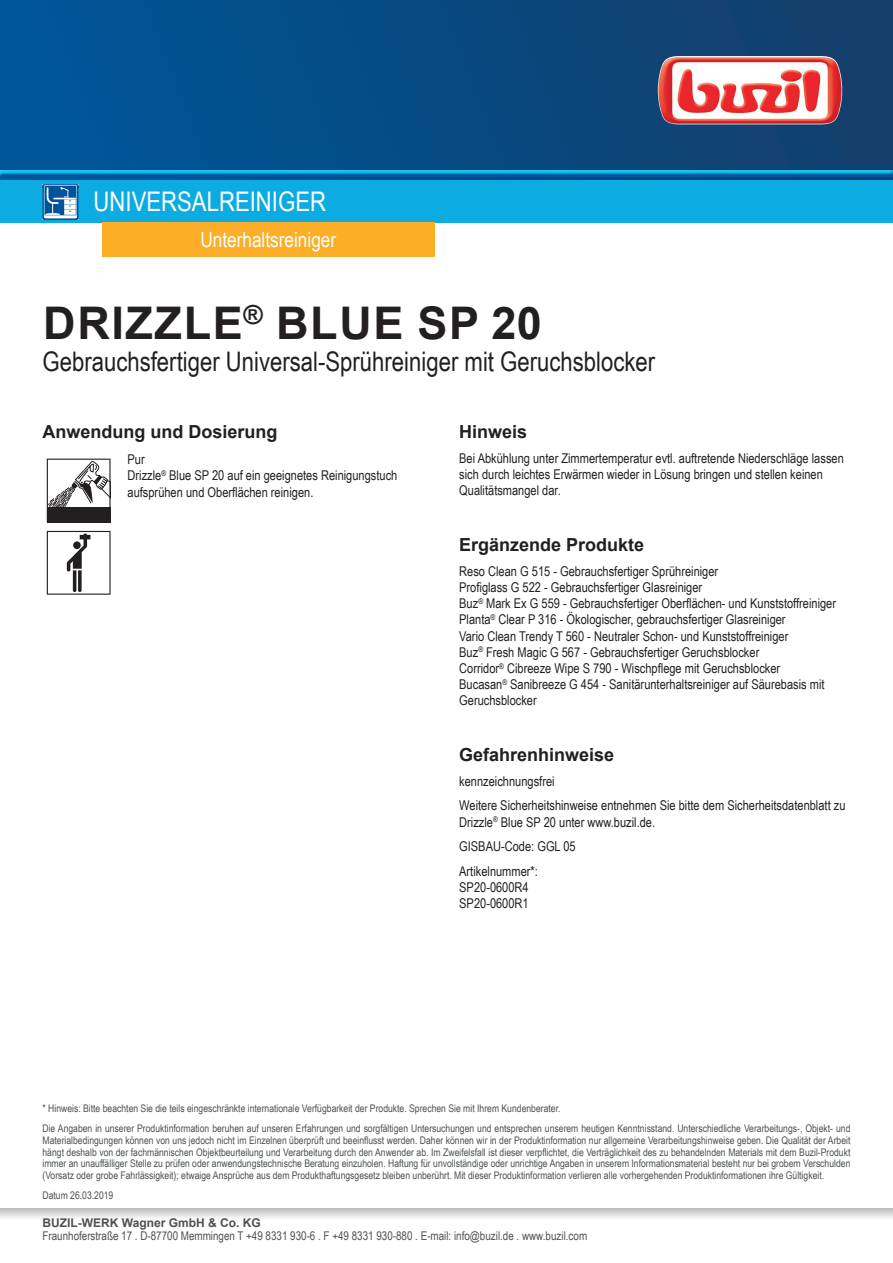
<style>
.page{position:relative;width:893px;height:1263px;background:#fff}
.page>*{position:absolute;margin:0;border:0;box-sizing:border-box;transform-origin:0 0}
.t1{font:700 45px "Arial";letter-spacing:.035em;color:#231f20}
.t2{font:27px "Arial Narrow";color:#231f20}
.t3{font:27px "Arial Narrow";color:#fff}
.t4{font:21px "Arial Narrow";color:#fff}
.t5{font:700 18px "Arial";color:#231f20}
.t6{font:13.5px/16.2px "Arial Narrow";color:#231f20}
.t7{font:12px "Arial Narrow";color:#4e5151}
.t8{font:700 12px "Arial";color:#4e5151}
.t9{font:10.5px/11.7px "Arial Narrow";color:#4d5152}
</style>
<div class="page">
<svg style="left:0;top:1209px;width:893px;height:9px"></svg>
<svg style="left:47px;top:459px;width:64px;height:63px"></svg>
<svg style="left:47px;top:531px;width:64px;height:64px"></svg>
<div style="left:0;top:0;width:893px;height:180px;background:linear-gradient(to right,#00569a,#143e69)"></div>
<img style="left:658px;top:56px;width:184px;height:68px">
<hr style="left:0;top:0;width:1px;height:180px;background:#015599">
<div style="left:0;top:169px;width:893px;height:8px;background:#015599;opacity:.75"></div>
<div style="left:0;top:180px;width:893px;height:43px;background:#0cabe1"></div>
<img style="left:43px;top:184px;width:35px;height:36px">
<svg style="left:44px;top:185px;width:35px;height:33px"></svg>
<div style="left:102px;top:223px;width:333px;height:34px;background:#fbae26"></div>
<h2 class="t3" style="left:94px;top:182px;width:234px">UNIVERSALREINIGER</h2>
<h3 class="t4" style="left:200px;top:225px;width:137px">Unterhaltsreiniger</h3>
<h1 class="t1" style="left:43px;top:291px;width:500px">DRIZZLE<sup>®</sup> BLUE SP 20</h1>
<h2 class="t2" style="left:43px;top:342px;width:614px">Gebrauchsfertiger Universal-Sprühreiniger mit Geruchsblocker</h2>
<h3 class="t5" style="left:43px;top:419px;width:237px">Anwendung und Dosierung</h3>
<p class="t6" style="left:128px;top:451px;width:271px">Pur<br>Drizzle<sup>®</sup> Blue SP 20 auf ein geeignetes Reinigungstuch aufsprühen und Oberflächen reinigen.</p>
<h3 class="t5" style="left:459px;top:419px;width:70px">Hinweis</h3>
<p class="t6" style="left:459px;top:450px;width:386px">Bei Abkühlung unter Zimmertemperatur evtl. auftretende Niederschläge lassen sich durch leichtes Erwärmen wieder in Lösung bringen und stellen keinen<br>Qualitätsmangel dar.</p>
<h3 class="t5" style="left:459px;top:532px;width:187px">Ergänzende Produkte</h3>
<p class="t6" style="left:459px;top:562px;width:378px">Reso Clean G 515 - Gebrauchsfertiger Sprühreiniger<br>Profiglass G 522 - Gebrauchsfertiger Glasreiniger<br>Buz<sup>®</sup> Mark Ex G 559 - Gebrauchsfertiger Oberflächen- und Kunststoffreiniger Planta<sup>®</sup> Clear P 316 - Ökologischer, gebrauchsfertiger Glasreiniger<br>Vario Clean Trendy T 560 - Neutraler Schon- und Kunststoffreiniger<br>Buz<sup>®</sup> Fresh Magic G 567 - Gebrauchsfertiger Geruchsblocker<br>Corridor<sup>®</sup> Cibreeze Wipe S 790 - Wischpflege mit Geruchsblocker<br>Bucasan<sup>®</sup> Sanibreeze G 454 - Sanitärunterhaltsreiniger auf Säurebasis mit Geruchsblocker</p>
<h3 class="t5" style="left:459px;top:742px;width:157px">Gefahrenhinweise</h3>
<p class="t6" style="left:459px;top:768px;width:388px;line-height:24.8px">kennzeichnungsfrei<br>Weitere Sicherheitshinweise entnehmen Sie bitte dem Sicherheitsdatenblatt zu</p>
<p class="t6" style="left:459px;top:809px;width:197px;line-height:24.8px">Drizzle<sup>®</sup> Blue SP 20 unter www.buzil.de.<br>GISBAU-Code: GGL 05<br>Artikelnummer*:</p>
<p class="t6" style="left:459px;top:879px;width:71px">SP20-0600R4<br>SP20-0600R1</p>
<p class="t9" style="left:43px;top:1098px;width:809px;line-height:20.2px">* Hinweis: Bitte beachten Sie die teils eingeschränkte internationale Verfügbarkeit der Produkte. Sprechen Sie mit Ihrem Kundenberater.<br>Die Angaben in unserer Produktinformation beruhen auf unseren Erfahrungen und sorgfältigen Untersuchungen und entsprechen unserem heutigen Kenntnisstand. Unterschiedliche Verarbeitungs-, Objekt- und</p>
<p class="t9" style="left:43px;top:1134px;width:809px;text-align:justify">Materialbedingungen können von uns jedoch nicht im Einzelnen überprüft und beeinflusst werden. Daher können wir in der Produktinformation nur allgemeine Verarbeitungshinweise geben. Die Qualität der Arbeit hängt deshalb von der fachmännischen Objektbeurteilung und Verarbeitung durch den Anwender ab. Im Zweifelsfall ist dieser verpflichtet, die Verträglichkeit des zu behandelnden Materials mit dem Buzil-Produkt immer an unauffälliger Stelle zu prüfen oder anwendungstechnische Beratung einzuholen. Haftung für unvollständige oder unrichtige Angaben in unserem Informationsmaterial besteht nur bei grobem Verschulden (Vorsatz oder grobe Fahrlässigkeit); etwaige Ansprüche aus dem Produkthaftungsgesetz bleiben unberührt. Mit dieser Produktinformation verlieren alle vorhergehenden Produktinformationen ihre Gültigkeit.</p>
<p class="t9" style="left:43px;top:1189px;width:72px">Datum 26.03.2019</p>
<p class="t8" style="left:43px;top:1214px;width:220px">BUZIL-WERK Wagner GmbH &amp; Co. KG</p>
<p class="t7" style="left:43px;top:1227px;width:546px">Fraunhoferstraße 17 . D-87700 Memmingen T +49 8331 930-6 . F +49 8331 930-880 . E-mail: info@buzil.de . www.buzil.com</p>
</div>
